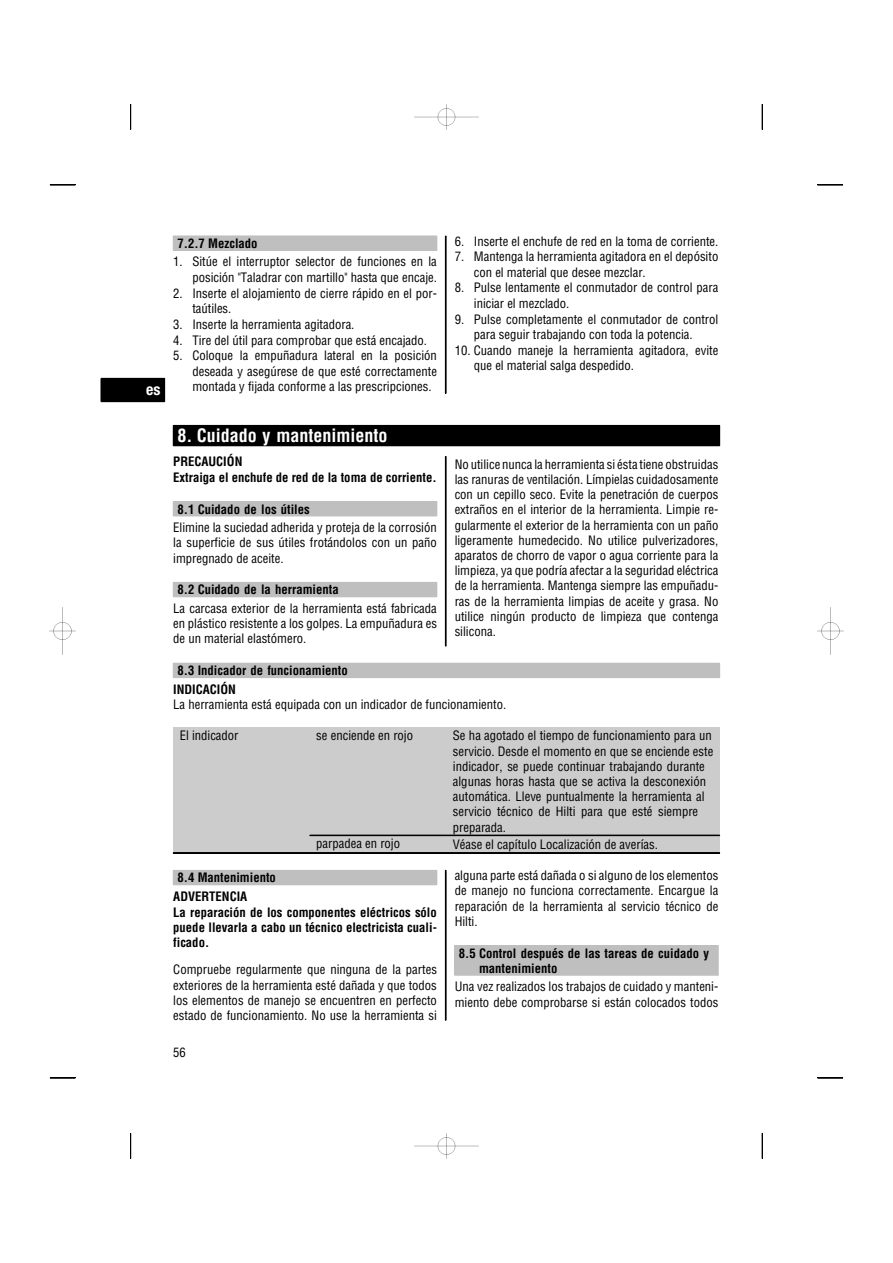
<style>
.page{position:relative;width:893px;height:1263px;background:#fff}
.page>*{position:absolute;margin:0;border:0;box-sizing:border-box;transform-origin:0 0}
.t1{font:700 condensed 18px "Helvetica";color:#fff}
.t2{font:700 condensed 15.75px "Helvetica Neue";color:#fff}
.t3{font:condensed 12.75px/15.3px "Helvetica";color:#000}
.t4{font:700 condensed 12.75px/15.1px "Helvetica";color:#000}
.s1{font-weight:700}
</style>
<div class="page">
<img style="left:415px;top:104px;width:63px;height:26px">
<img style="left:50px;top:608px;width:26px;height:47px">
<img style="left:817px;top:608px;width:26px;height:47px">
<img style="left:415px;top:1133px;width:63px;height:26px">
<div style="left:173px;top:727px;width:547px;height:125px;background:#ccc"></div>
<svg style="left:130px;top:104px;width:1px;height:26px"></svg>
<svg style="left:50px;top:185px;width:26px;height:1px"></svg>
<svg style="left:762px;top:104px;width:1px;height:26px"></svg>
<svg style="left:817px;top:185px;width:26px;height:1px"></svg>
<svg style="left:50px;top:1078px;width:26px;height:1px"></svg>
<svg style="left:130px;top:1133px;width:1px;height:26px"></svg>
<svg style="left:817px;top:1078px;width:26px;height:1px"></svg>
<svg style="left:762px;top:1133px;width:1px;height:26px"></svg>
<svg style="left:437px;top:236px;width:1px;height:14px"></svg>
<hr style="left:173px;top:250px;width:264px;height:1px;background:#bfbfbf">
<div style="left:173px;top:236px;width:264px;height:14px;background:#bfbfbf"></div>
<hr style="left:446px;top:236px;width:1px;height:157px;background:#000">
<hr style="left:445px;top:236px;width:1px;height:157px;background:#000">
<hr style="left:173px;top:446px;width:547px;height:1px;background:#000">
<div style="left:173px;top:425px;width:547px;height:21px;background:#000"></div>
<hr style="left:173px;top:501px;width:264px;height:1px;background:#bfbfbf">
<svg style="left:437px;top:502px;width:1px;height:14px"></svg>
<hr style="left:173px;top:516px;width:264px;height:1px;background:#bfbfbf">
<div style="left:173px;top:502px;width:264px;height:14px;background:#bfbfbf"></div>
<svg style="left:437px;top:582px;width:1px;height:15px"></svg>
<hr style="left:173px;top:597px;width:264px;height:1px;background:#bfbfbf">
<div style="left:173px;top:582px;width:264px;height:15px;background:#bfbfbf"></div>
<hr style="left:446px;top:456px;width:1px;height:190px;background:#000">
<hr style="left:445px;top:456px;width:1px;height:190px;background:#000">
<div style="left:173px;top:663px;width:547px;height:15px;background:#bfbfbf"></div>
<hr style="left:310px;top:835px;width:136px;height:1px;background:#000">
<hr style="left:446px;top:835px;width:274px;height:1px;background:#000">
<hr style="left:173px;top:852px;width:547px;height:1px;background:#000">
<hr style="left:173px;top:853px;width:547px;height:1px;background:#000">
<svg style="left:437px;top:870px;width:1px;height:15px"></svg>
<hr style="left:173px;top:885px;width:264px;height:1px;background:#bfbfbf">
<div style="left:173px;top:870px;width:264px;height:15px;background:#bfbfbf"></div>
<hr style="left:446px;top:870px;width:1px;height:150px;background:#000">
<hr style="left:445px;top:870px;width:1px;height:150px;background:#000">
<hr style="left:455px;top:945px;width:263px;height:1px;background:#bfbfbf">
<svg style="left:718px;top:946px;width:1px;height:29px"></svg>
<hr style="left:455px;top:975px;width:263px;height:1px;background:#bfbfbf">
<svg style="left:454px;top:946px;width:1px;height:29px"></svg>
<div style="left:455px;top:946px;width:263px;height:29px;background:#bfbfbf"></div>
<div style="left:101px;top:378px;width:64px;height:24px;background:#000"></div>
<p class="t2" style="left:146px;top:383px;width:16px">es</p>
<p class="t4" style="left:177px;top:237px;width:82px">7.2.7 Mezclado</p>
<p class="t3" style="left:173px;top:255px;width:265px;text-align:right">1. Sitúe el interruptor selector de funciones en la posición "Taladrar con martillo" hasta que encaje.</p>
<p class="t3" style="left:192px;top:286px;width:246px;text-indent:-19px">2. Inserte el alojamiento de cierre rápido en el por&shy;taútiles.</p>
<p class="t3" style="left:173px;top:317px;width:183px">3. Inserte la herramienta agitadora.</p>
<p class="t3" style="left:173px;top:333px;width:255px">4. Tire del útil para comprobar que está encajado.</p>
<p class="t3" style="left:192px;top:349px;width:246px;text-align:justify;text-indent:-19px">5. Coloque la empuñadura lateral en la posición deseada y asegúrese de que esté correctamente montada y fijada conforme a las prescripciones.</p>
<p class="t3" style="left:455px;top:234px;width:265px">6. Inserte el enchufe de red en la toma de corriente.</p>
<p class="t3" style="left:474px;top:250px;width:246px;text-indent:-19px">7. Mantenga la herramienta agitadora en el depósito con el material que desee mezclar.</p>
<p class="t3" style="left:474px;top:281px;width:246px;text-indent:-19px">8. Pulse lentamente el conmutador de control para iniciar el mezclado.</p>
<p class="t3" style="left:455px;top:312px;width:265px;text-align:center">9. Pulse completamente el conmutador de control para seguir trabajando con toda la potencia.</p>
<p class="t3" style="left:474px;top:344px;width:246px;text-indent:-19px">10. Cuando maneje la herramienta agitadora, evite que el material salga despedido.</p>
<p class="t1" style="left:177px;top:429px;width:211px">8. Cuidado y mantenimiento</p>
<p class="t4" style="left:173px;top:455px;width:265px;line-height:15.6px">PRECAUCIÓN<br>Extraiga el enchufe de red de la toma de corriente.</p>
<p class="t3" style="left:173px;top:501px;width:265px;line-height:18.6px;text-indent:4px"><span class="s1">8.1 Cuidado de los útiles<br></span>Elimine la suciedad adherida y proteja de la corrosión</p>
<p class="t3" style="left:173px;top:536px;width:265px">la superficie de sus útiles frotándolos con un paño impregnado de aceite.</p>
<p class="t3" style="left:173px;top:581px;width:265px;line-height:18.6px;text-indent:4px"><span class="s1">8.2 Cuidado de la herramienta<br></span>La carcasa exterior de la herramienta está fabricada</p>
<p class="t3" style="left:173px;top:617px;width:265px">en plástico resistente a los golpes. La empuñadura es de un material elastómero.</p>
<p class="t3" style="left:455px;top:457px;width:265px;text-align:justify">No utilice nunca la herramienta si ésta tiene obstruidas las ranuras de ventilación. Límpielas cuidadosamente con un cepillo seco. Evite la penetración de cuerpos extraños en el interior de la herramienta. Limpie re&shy;gularmente el exterior de la herramienta con un paño ligeramente humedecido. No utilice pulverizadores, aparatos de chorro de vapor o agua corriente para la limpieza, ya que podría afectar a la seguridad eléctrica de la herramienta. Mantenga siempre las empuñadu&shy;ras de la herramienta limpias de aceite y grasa. No utilice ningún producto de limpieza que contenga silicona.</p>
<p class="t4" style="left:173px;top:662px;width:176px;line-height:18.6px;text-indent:4px">8.3 Indicador de funcionamiento<br>INDICACIÓN</p>
<p class="t3" style="left:173px;top:698px;width:334px">La herramienta está equipada con un indicador de funcionamiento.</p>
<p class="t3" style="left:180px;top:729px;width:60px">El indicador</p>
<p class="t3" style="left:316px;top:729px;width:98px">se enciende en rojo</p>
<p class="t3" style="left:453px;top:729px;width:262px">Se ha agotado el tiempo de funcionamiento para un servicio. Desde el momento en que se enciende este indicador, se puede continuar trabajando durante algunas horas hasta que se activa la desconexión automática. Lleve puntualmente la herramienta al servicio técnico de Hilti para que esté siempre preparada.</p>
<p class="t3" style="left:316px;top:837px;width:85px">parpadea en rojo</p>
<p class="t3" style="left:453px;top:837px;width:207px">Véase el capítulo Localización de averías.</p>
<p class="t4" style="left:173px;top:869px;width:104px;line-height:18.6px;text-indent:4px">8.4 Mantenimiento<br>ADVERTENCIA</p>
<p class="t4" style="left:173px;top:906px;width:265px;text-align:justify">La reparación de los componentes eléctricos sólo puede llevarla a cabo un técnico electricista cuali&shy;ficado.</p>
<p class="t3" style="left:173px;top:963px;width:265px;text-align:justify">Compruebe regularmente que ninguna de la partes exteriores de la herramienta esté dañada y que todos los elementos de manejo se encuentren en perfecto estado de funcionamiento. No use la herramienta si</p>
<p class="t3" style="left:455px;top:869px;width:265px;text-align:justify">alguna parte está dañada o si alguno de los elementos de manejo no funciona correctamente. Encargue la reparación de la herramienta al servicio técnico de Hilti.</p>
<p class="t4" style="left:479px;top:946px;width:231px;text-indent:-20px">8.5 Control después de las tareas de cuidado y mantenimiento</p>
<p class="t3" style="left:455px;top:980px;width:265px">Una vez realizados los trabajos de cuidado y manteni&shy;miento debe comprobarse si están colocados todos</p>
<p class="t3" style="left:173px;top:1046px;width:14px">56</p>
</div>
